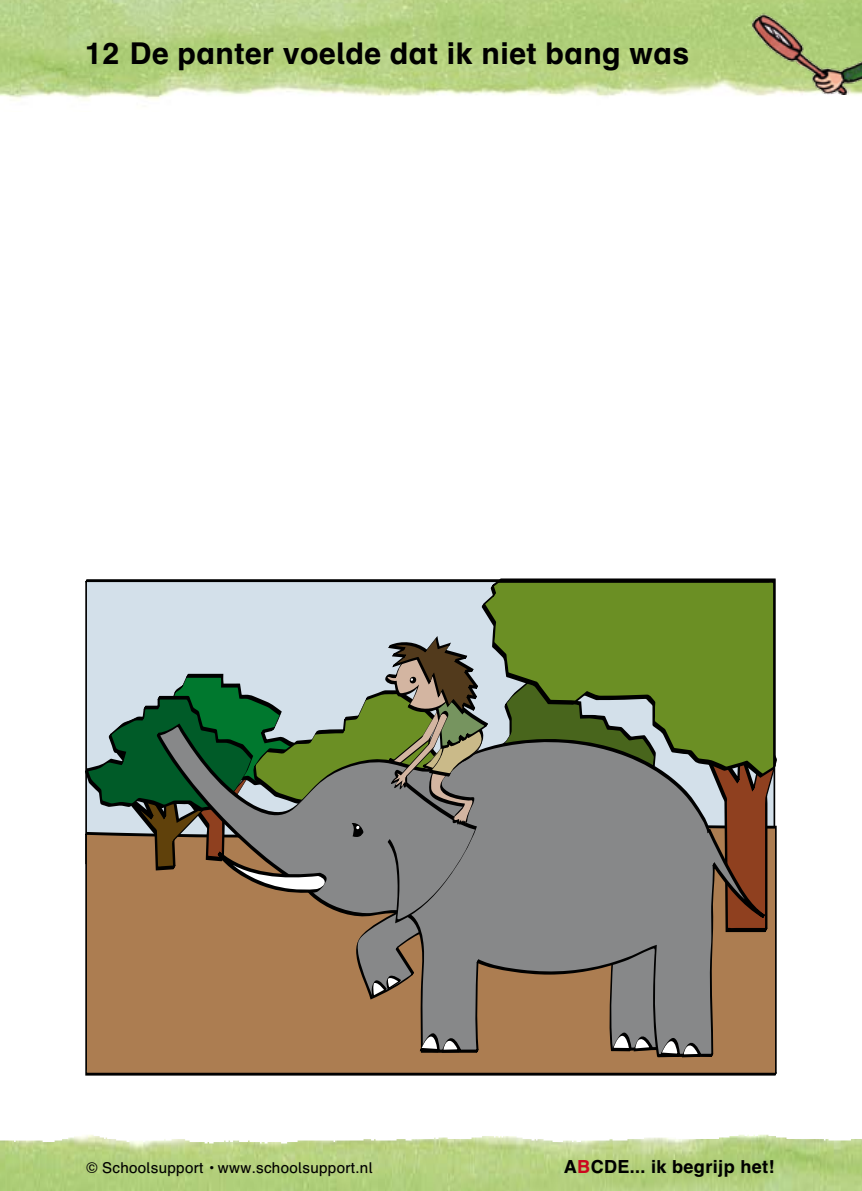
<style>
.page{position:relative;width:862px;height:1191px;background:#fff}
.page>*{position:absolute;margin:0;border:0;box-sizing:border-box;transform-origin:0 0}
.t1{font:700 30px "Mathebuch MD";letter-spacing:.015em;color:#000}
.t2{font:700 18px "Mathebuch MD";letter-spacing:.02em;color:#000}
.t3{font:15px "Mathebuch MD";letter-spacing:.02em;color:#000}
.s1{color:#cc071e}
</style>
<div class="page">
<img style="left:0;top:0;width:862px;height:101px">
<img style="left:0;top:1134px;width:862px;height:57px">
<img style="left:752px;top:11px;width:110px;height:84px">
<svg style="left:85px;top:579px;width:396px;height:57px;background:#c7d4dd"></svg>
<svg style="left:85px;top:1057px;width:691px;height:18px;background:#956c46"></svg>
<svg style="left:481px;top:578px;width:294px;height:58px;background:#658528"></svg>
<svg style="left:85px;top:636px;width:692px;height:421px;background:#888369"></svg>
<h1 class="t1" style="left:85px;top:34px;width:606px">12 De panter voelde dat ik niet bang was</h1>
<p class="t3" style="left:86px;top:1157px;width:288px">© Schoolsupport • www.schoolsupport.nl</p>
<p class="t2" style="left:564px;top:1154px;width:212px">A<span class="s1">B</span>CDE... ik begrijp het!</p>
</div>
